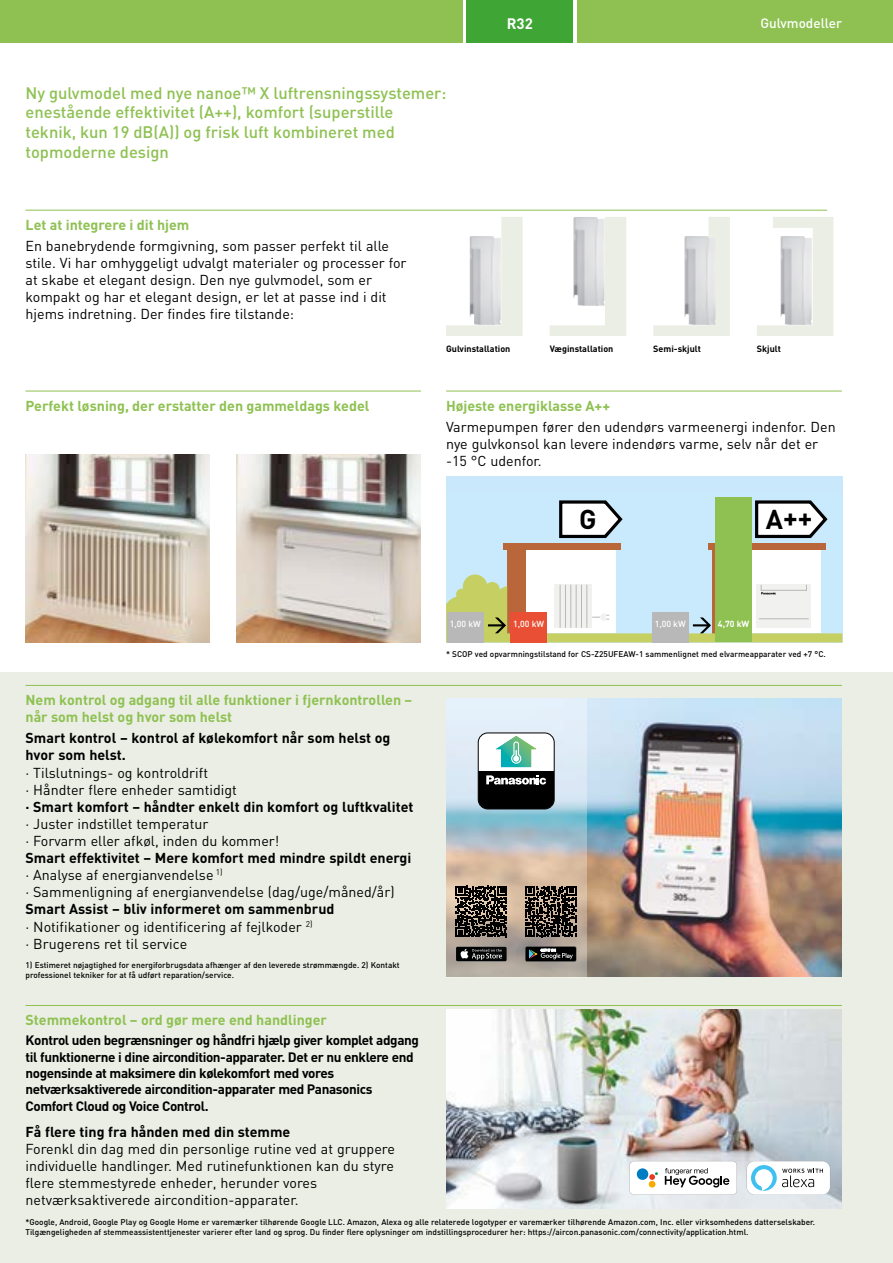
<style>
.page{position:relative;width:893px;height:1263px;background:#fff}
.page>*{position:absolute;margin:0;border:0;box-sizing:border-box;transform-origin:0 0}
.t1{font:700 27px "DIN";color:#000}
.t2{font:500 16.5px/19.8px "DIN";color:#8ec152}
.t3{font:700 15px "DIN";color:#fff}
.t4{font:14.25px/17.1px "DIN";color:#000}
.t5{font:700 14.25px/17.1px "DIN";color:#8ec152}
.t6{font:700 14.25px/17.1px "DIN";color:#000}
.t7{font:700 13.5px/16.5px "DIN";letter-spacing:-.03em;color:#000}
.t8{font:500 13.5px "DIN";color:#fff}
.t9{font:700 9px "DIN";color:#000}
.t10{font:500 8.85px "DIN";color:#fff}
.t11{font:700 8.85px "DIN";color:#fff}
.t12{font:500 8.25px/9.9px "DIN";color:#000}
.s1{font-weight:700}
</style>
<div class="page">
<div style="left:0;top:672px;width:893px;height:591px;background:#ebeee4"></div>
<img style="left:586px;top:699px;width:256px;height:278px">
<svg style="left:446px;top:699px;width:140px;height:278px;background:#c3c8c7"></svg>
<div style="left:0;top:0;width:462px;height:43px;background:#8ec152"></div>
<div style="left:577px;top:0;width:316px;height:43px;background:#8ec152"></div>
<div style="left:467px;top:0;width:106px;height:43px;background:#3fa535"></div>
<hr style="left:26px;top:685px;width:816px;height:1px;background:#8ec152">
<div style="left:478px;top:733px;width:76px;height:76px;background:#fff;border-radius:10px"></div>
<svg style="left:496px;top:735px;width:41px;height:32px"></svg>
<div style="left:478px;top:771px;width:76px;height:38px;background:#000"></div>
<svg style="left:486px;top:775px;width:60px;height:10px"></svg>
<div style="left:478px;top:733px;width:76px;height:76px;border:1px solid #000;border-radius:10px"></div>
<hr style="left:26px;top:1005px;width:816px;height:1px;background:#8ec152">
<svg style="left:525px;top:946px;width:51px;height:15px"></svg>
<svg style="left:525px;top:886px;width:51px;height:51px;background:#3f3730"></svg>
<div style="left:456px;top:946px;width:51px;height:15px;background:#8a8683;border-radius:2px"></div>
<div style="left:456px;top:947px;width:51px;height:14px;background:#010202"></div>
<svg style="left:460px;top:946px;width:47px;height:15px"></svg>
<svg style="left:456px;top:886px;width:51px;height:51px;background:#3c352f"></svg>
<hr style="left:26px;top:210px;width:801px;height:1px;background:#8ec152">
<svg style="left:653px;top:217px;width:77px;height:119px"></svg>
<img style="left:684px;top:236px;width:32px;height:89px">
<svg style="left:446px;top:217px;width:77px;height:119px"></svg>
<svg style="left:550px;top:217px;width:76px;height:119px"></svg>
<svg style="left:757px;top:217px;width:76px;height:119px"></svg>
<hr style="left:26px;top:391px;width:395px;height:1px;background:#8ec152">
<img style="left:26px;top:454px;width:184px;height:188px">
<img style="left:237px;top:454px;width:184px;height:188px">
<hr style="left:446px;top:391px;width:396px;height:1px;background:#8ec152">
<div style="left:446px;top:476px;width:396px;height:166px;background:#c9e8fc"></div>
<div style="left:525px;top:550px;width:91px;height:83px;background:#fff"></div>
<div style="left:730px;top:550px;width:91px;height:83px;background:#fff"></div>
<div style="left:507px;top:543px;width:18px;height:90px;background:#b9673a"></div>
<div style="left:503px;top:543px;width:117px;height:7px;background:#b9673a"></div>
<svg style="left:712px;top:550px;width:4px;height:24px"></svg>
<div style="left:708px;top:543px;width:117px;height:7px;background:#b9673a"></div>
<svg style="left:755px;top:500px;width:73px;height:39px;background:#c1c5c8"></svg>
<svg style="left:559px;top:500px;width:64px;height:39px"></svg>
<svg style="left:446px;top:574px;width:396px;height:68px"></svg>
<div style="left:447px;top:612px;width:36px;height:30px;background:#b9b8b8"></div>
<div style="left:652px;top:612px;width:36px;height:30px;background:#b9b8b8"></div>
<div style="left:511px;top:612px;width:36px;height:30px;background:#e94f35"></div>
<div style="left:716px;top:497px;width:36px;height:145px;background:#8ec152"></div>
<img style="left:446px;top:1009px;width:396px;height:200px">
<svg style="left:746px;top:1161px;width:84px;height:34px;background:#dde9ed"></svg>
<svg style="left:630px;top:1161px;width:107px;height:34px;background:#e4e2e0"></svg>
<div style="left:637px;top:1168px;width:11px;height:12px;background:#007cc2;border-radius:50%"></div>
<p class="t2" style="left:26px;top:84px;width:422px">Ny gulvmodel med nye nanoe™ X luftrensningssystemer: enestående effektivitet (A++), komfort (superstille teknik, kun 19 dB(A)) og frisk luft kombineret med topmoderne design</p>
<p class="t5" style="left:26px;top:216px;width:165px">Let at integrere i dit hjem</p>
<p class="t4" style="left:26px;top:237px;width:383px">En banebrydende formgivning, som passer perfekt til alle stile. Vi har omhyggeligt udvalgt materialer og processer for at skabe et elegant design. Den nye gulvmodel, som er kompakt og har et elegant design, er let at passe ind i dit hjems indretning. Der findes fire tilstande:</p>
<p class="t3" style="left:507px;top:17px;width:28px">R32</p>
<p class="t8" style="left:760px;top:17px;width:83px">Gulvmodeller</p>
<p class="t9" style="left:446px;top:344px;width:66px">Gulvinstallation</p>
<p class="t9" style="left:550px;top:344px;width:65px">Væginstallation</p>
<p class="t9" style="left:653px;top:344px;width:49px">Semi-skjult</p>
<p class="t9" style="left:757px;top:344px;width:26px">Skjult</p>
<p class="t5" style="left:26px;top:397px;width:345px">Perfekt løsning, der erstatter den gammeldags kedel</p>
<p class="t5" style="left:446px;top:397px;width:166px">Højeste energiklasse A++</p>
<p class="t4" style="left:446px;top:418px;width:391px">Varmepumpen fører den udendørs varmeenergi indenfor. Den nye gulvkonsol kan levere indendørs varme, selv når det er -15 °C udenfor.</p>
<h1 class="t1" style="left:579px;top:510px;width:19px">G</h1>
<h1 class="t1" style="left:766px;top:508px;width:48px">A++</h1>
<p class="t5" style="left:26px;top:692px;width:388px">Nem kontrol og adgang til alle funktioner i fjernkontrollen – når som helst og hvor som helst</p>
<p class="t6" style="left:26px;top:730px;width:366px">Smart kontrol – kontrol af kølekomfort når som helst og hvor som helst.</p>
<p class="t4" style="left:26px;top:764px;width:213px">· Tilslutnings- og kontroldrift<br>· Håndter flere enheder samtidigt</p>
<p class="t6" style="left:26px;top:799px;width:390px">· Smart komfort – håndter enkelt din komfort og luftkvalitet</p>
<p class="t4" style="left:26px;top:815px;width:255px">· Juster indstillet temperatur<br>· Forvarm eller afkøl, inden du kommer!</p>
<p class="t4" style="left:26px;top:849px;width:387px"><span class="s1">Smart effektivitet – Mere komfort med mindre spildt energi </span>· Analyse af energianvendelse <sup>1)<br></sup>· Sammenligning af energianvendelse (dag/uge/måned/år)</p>
<p class="t4" style="left:26px;top:900px;width:310px"><span class="s1">Smart Assist – bliv informeret om sammenbrud </span>· Notifikationer og identificering af fejlkoder <sup>2)<br></sup>· Brugerens ret til service</p>
<p class="t12" style="left:26px;top:961px;width:376px">1) Estimeret nøjagtighed for energiforbrugsdata afhænger af den leverede strømmængde. 2) Kontakt professionel tekniker for at få udført reparation/service.</p>
<p class="t5" style="left:26px;top:1012px;width:303px">Stemmekontrol – ord gør mere end handlinger</p>
<p class="t7" style="left:26px;top:1033px;width:395px">Kontrol uden begrænsninger og håndfri hjælp giver komplet adgang til funktionerne i dine aircondition-apparater. Det er nu enklere end nogensinde at maksimere din kølekomfort med vores netværksaktiverede aircondition-apparater med Panasonics Comfort Cloud og Voice Control.</p>
<p class="t6" style="left:26px;top:1123px;width:266px">Få flere ting fra hånden med din stemme</p>
<p class="t4" style="left:26px;top:1140px;width:371px">Forenkl din dag med din personlige rutine ved at gruppere individuelle handlinger. Med rutinefunktionen kan du styre flere stemmestyrede enheder, herunder vores netværksaktiverede aircondition-apparater.</p>
<p class="t10" style="left:450px;top:621px;width:33px">1,00 kW</p>
<p class="t10" style="left:513px;top:621px;width:33px">1,00 kW</p>
<p class="t10" style="left:655px;top:621px;width:33px">1,00 kW</p>
<p class="t11" style="left:718px;top:621px;width:33px">4,70 kW</p>
<p class="t12" style="left:446px;top:650px;width:381px">* SCOP ved opvarmningstilstand for CS-Z25UFEAW-1 sammenlignet med elvarmeapparater ved +7 °C.</p>
<p class="t12" style="left:26px;top:1217px;width:791px">*Google, Android, Google Play og Google Home er varemærker tilhørende Google LLC. Amazon, Alexa og alle relaterede logotyper er varemærker tilhørende Amazon.com, Inc. eller virksomhedens datterselskaber.<br>Tilgængeligheden af stemmeassistenttjenester varierer efter land og sprog. Du finder flere oplysninger om indstillingsprocedurer her: https://aircon.panasonic.com/connectivity/application.html.</p>
</div>
